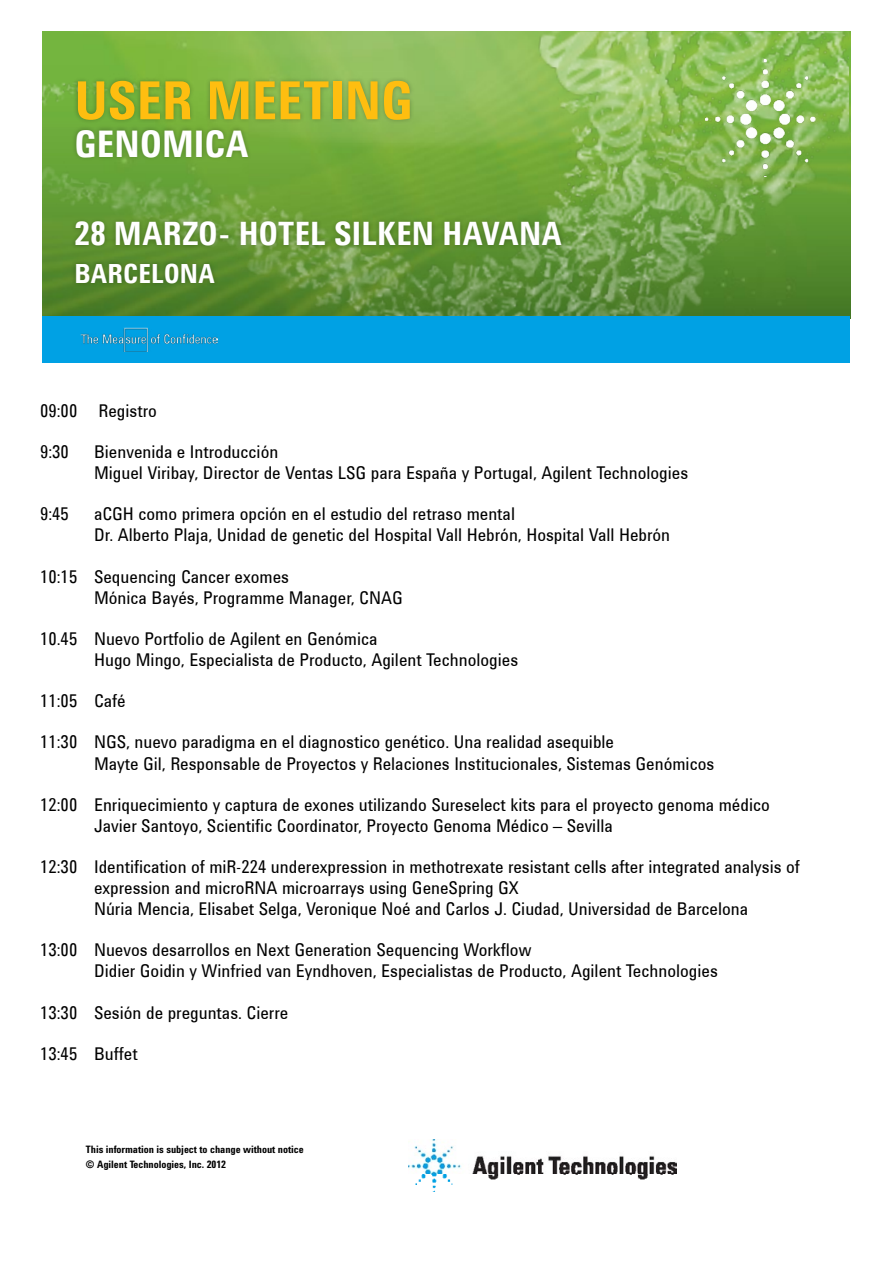
<style>
.page{position:relative;width:893px;height:1263px;background:#fff}
.page>*{position:absolute;margin:0;border:0;box-sizing:border-box;transform-origin:0 0}
.t1{font:700 54px "Agilent Cond TT";letter-spacing:-.005em;color:#febe10}
.t2{font:700 37.5px "Agilent Cond TT";color:#fff}
.t3{font:700 33px "Agilent Cond TT";letter-spacing:.015em;color:#fff}
.t4{font:700 27px "Agilent Cond TT";letter-spacing:.005em;color:#fff}
.t5{font:18px/21px "Agilent Cond TT";color:#000}
.t6{font:700 10.5px/15px "Agilent Condensed CFF";letter-spacing:-.005em;color:#000}
</style>
<div class="page">
<img style="left:42px;top:31px;width:807px;height:330px">
<div style="left:70px;top:77px;width:496px;height:210px;background:#000;opacity:.25"></div>
<div style="left:43px;top:316px;width:807px;height:47px;background:#00a1e4"></div>
<img style="left:706px;top:59px;width:116px;height:117px">
<img style="left:409px;top:1140px;width:267px;height:51px">
<img style="left:81px;top:328px;width:137px;height:23px">
<h1 class="t1" style="left:74px;top:60px;width:340px">USER MEETING</h1>
<h2 class="t2" style="left:74px;top:116px;width:176px">GENOMICA</h2>
<h3 class="t3" style="left:74px;top:209px;width:489px">28 MARZO- HOTEL SILKEN HAVANA</h3>
<h3 class="t4" style="left:74px;top:253px;width:142px">BARCELONA</h3>
<p class="t5" style="left:40px;top:399px;width:118px">09:00 Registro</p>
<p class="t5" style="left:40px;top:441px;width:30px">9:30</p>
<p class="t5" style="left:94px;top:441px;width:596px">Bienvenida e Introducción<br>Miguel Viribay, Director de Ventas LSG para España y Portugal, Agilent Technologies</p>
<p class="t5" style="left:40px;top:503px;width:30px">9:45</p>
<p class="t5" style="left:94px;top:503px;width:578px">aCGH como primera opción en el estudio del retraso mental<br>Dr. Alberto Plaja, Unidad de genetic del Hospital Vall Hebrón, Hospital Vall Hebrón</p>
<p class="t5" style="left:94px;top:565px;width:310px;text-indent:-54px">10:15 Sequencing Cancer exomes<br>Mónica Bayés, Programme Manager, CNAG</p>
<p class="t5" style="left:94px;top:627px;width:426px;text-indent:-54px">10.45 Nuevo Portfolio de Agilent en Genómica<br>Hugo Mingo, Especialista de Producto, Agilent Technologies</p>
<p class="t5" style="left:40px;top:690px;width:87px">11:05 Café</p>
<p class="t5" style="left:94px;top:731px;width:622px;text-indent:-54px">11:30 NGS, nuevo paradigma en el diagnostico genético. Una realidad asequible<br>Mayte Gil, Responsable de Proyectos y Relaciones Institucionales, Sistemas Genómicos</p>
<p class="t5" style="left:94px;top:793px;width:677px;text-indent:-54px">12:00 Enriquecimiento y captura de exones utilizando Sureselect kits para el proyecto genoma médico<br>Javier Santoyo, Scientific Coordinator, Proyecto Genoma Médico – Sevilla</p>
<p class="t5" style="left:94px;top:856px;width:707px;text-indent:-54px">12:30 Identification of miR-224 underexpression in methotrexate resistant cells after integrated analysis of expression and microRNA microarrays using GeneSpring GX<br>Núria Mencia, Elisabet Selga, Veronique Noé and Carlos J. Ciudad, Universidad de Barcelona</p>
<p class="t5" style="left:94px;top:939px;width:625px;text-indent:-54px">13:00 Nuevos desarrollos en Next Generation Sequencing Workflow<br>Didier Goidin y Winfried van Eyndhoven, Especialistas de Producto, Agilent Technologies</p>
<p class="t5" style="left:40px;top:1001px;width:250px">13:30 Sesión de preguntas. Cierre</p>
<p class="t5" style="left:40px;top:1043px;width:99px">13:45 Buffet</p>
<p class="t6" style="left:86px;top:1141px;width:219px">This information is subject to change without notice © Agilent Technologies, Inc. 2012</p>
</div>
